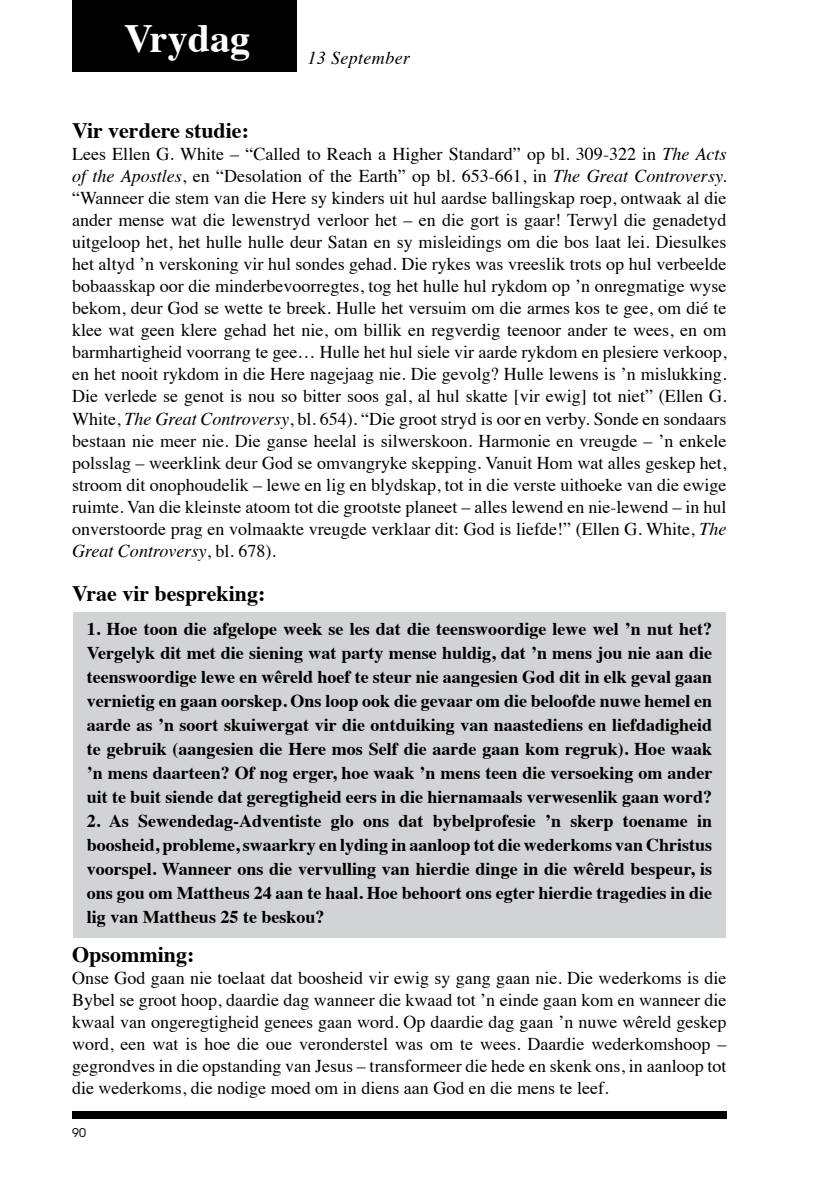
<style>
.page{position:relative;width:840px;height:1191px;background:#fff}
.page>*{position:absolute;margin:0;border:0;box-sizing:border-box;transform-origin:0 0}
.t1{font:700 40px "Times";color:#fff}
.t2{font:700 22px "Times";color:#000}
.t3{font:18px/22px "Times";color:#000;text-align:justify}
.t4{font:700 18px/24px "Times";color:#000;text-align:justify}
.t5{font:italic 18px "Times";letter-spacing:.02em;color:#000}
.t6{font:12px "ITC Avant Garde Std";color:#000}
.s1{font-style:italic}
</style>
<div class="page">
<div style="left:72px;top:1111px;width:654px;height:8px;background:#000"></div>
<div style="left:72px;top:0;width:225px;height:71px;background:#000"></div>
<div style="left:73px;top:612px;width:652px;height:325px;background:#d1d3d4"></div>
<h1 class="t1" style="left:124px;top:0;width:127px">Vrydag</h1>
<p class="t5" style="left:307px;top:42px;width:104px">13 September</p>
<p class="t2" style="left:72px;top:110px;width:178px">Vir verdere studie:</p>
<p class="t3" style="left:72px;top:142px;width:655px">Lees Ellen G. White – “Called to Reach a Higher Standard” op bl. 309-322 in <span class="s1">The Acts of the Apostles</span>, en “Desolation of the Earth” op bl. 653-661, in <span class="s1">The Great Controversy. </span>“Wanneer die stem van die Here sy kinders uit hul aardse ballingskap roep, ontwaak al die ander mense wat die lewenstryd verloor het – en die gort is gaar! Terwyl die genadetyd uitgeloop het, het hulle hulle deur Satan en sy misleidings om die bos laat lei. Diesulkes het altyd ’n verskoning vir hul sondes gehad. Die rykes was vreeslik trots op hul verbeelde bobaasskap oor die minderbevoorregtes, tog het hulle hul rykdom op ’n onregmatige wyse bekom, deur God se wette te breek. Hulle het versuim om die armes kos te gee, om dié te klee wat geen klere gehad het nie, om billik en regverdig teenoor ander te wees, en om barmhartigheid voorrang te gee… Hulle het hul siele vir aarde rykdom en plesiere verkoop, en het nooit rykdom in die Here nagejaag nie. Die gevolg? Hulle lewens is ’n mislukking.<br>Die verlede se genot is nou so bitter soos gal, al hul skatte [vir ewig] tot niet” (Ellen G.<br>White, <span class="s1">The Great Controversy</span>, bl. 654). “Die groot stryd is oor en verby. Sonde en sondaars bestaan nie meer nie. Die ganse heelal is silwerskoon. Harmonie en vreugde – ’n enkele polsslag – weerklink deur God se omvangryke skepping. Vanuit Hom wat alles geskep het, stroom dit onophoudelik – lewe en lig en blydskap, tot in die verste uithoeke van die ewige ruimte. Van die kleinste atoom tot die grootste planeet – alles lewend en nie-lewend – in hul onverstoorde prag en volmaakte vreugde verklaar dit: God is liefde!” (Ellen G. White, <span class="s1">The Great Controversy</span>, bl. 678).</p>
<p class="t2" style="left:72px;top:572px;width:195px">Vrae vir bespreking:</p>
<p class="t4" style="left:87px;top:615px;width:627px">1. Hoe toon die afgelope week se les dat die teenswoordige lewe wel ’n nut het?<br>Vergelyk dit met die siening wat party mense huldig, dat ’n mens jou nie aan die teenswoordige lewe en wêreld hoef te steur nie aangesien God dit in elk geval gaan vernietig en gaan oorskep. Ons loop ook die gevaar om die beloofde nuwe hemel en aarde as ’n soort skuiwergat vir die ontduiking van naastediens en liefdadigheid te gebruik (aangesien die Here mos Self die aarde gaan kom regruk). Hoe waak ’n mens daarteen? Of nog erger, hoe waak ’n mens teen die versoeking om ander uit te buit siende dat geregtigheid eers in die hiernamaals verwesenlik gaan word?</p>
<p class="t4" style="left:87px;top:807px;width:626px">2. As Sewendedag-Adventiste glo ons dat bybelprofesie ’n skerp toename in boosheid, probleme, swaarkry en lyding in aanloop tot die wederkoms van Christus voorspel. Wanneer ons die vervulling van hierdie dinge in die wêreld bespeur, is ons gou om Mattheus 24 aan te haal. Hoe behoort ons egter hierdie tragedies in die lig van Mattheus 25 te beskou?</p>
<p class="t2" style="left:72px;top:933px;width:124px">Opsomming:</p>
<p class="t3" style="left:72px;top:965px;width:655px">Onse God gaan nie toelaat dat boosheid vir ewig sy gang gaan nie. Die wederkoms is die Bybel se groot hoop, daardie dag wanneer die kwaad tot ’n einde gaan kom en wanneer die kwaal van ongeregtigheid genees gaan word. Op daardie dag gaan ’n nuwe wêreld geskep word, een wat is hoe die oue veronderstel was om te wees. Daardie wederkomshoop – gegrondves in die opstanding van Jesus – transformeer die hede en skenk ons, in aanloop tot die wederkoms, die nodige moed om in diens aan God en die mens te leef.</p>
<p class="t6" style="left:72px;top:1125px;width:15px">90</p>
</div>
